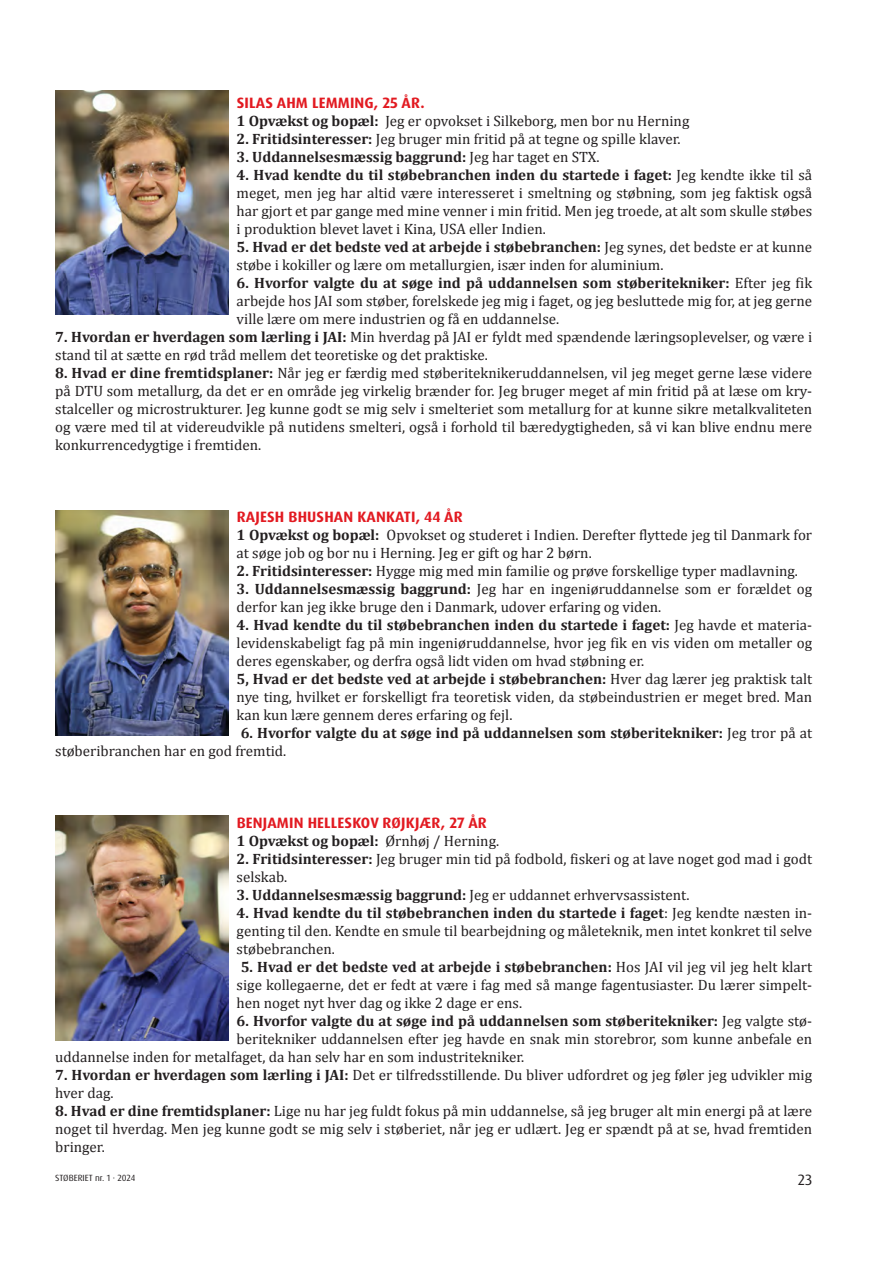
<style>
.page{position:relative;width:893px;height:1263px;background:#fff}
.page>*{position:absolute;margin:0;border:0;box-sizing:border-box;transform-origin:0 0}
._1Brødtekst_uden{font:15px/18px "Cambria Math";color:#231f20;text-align:justify}
._1Brødtekst_uden-2{font:700 15px/18px "Cambria";color:#231f20}
.Støber_mellemrubrik22{font:700 15px "Dax Pro";letter-spacing:.01em;color:#e21a21}
.t1{font:15px "Dax Pro";color:#231f20}
.t2{font:9px "Dax Pro";color:#231f20}
.s1{font-family:"Cambria";font-weight:700}
.s2{font-family:"Cambria Math";font-weight:400}
</style>
<div class="page">
<img style="left:55px;top:90px;width:173px;height:225px">
<img style="left:55px;top:510px;width:173px;height:225px">
<img style="left:55px;top:815px;width:173px;height:225px">
<p class="Støber_mellemrubrik22" style="left:237px;top:93px;width:189px">SILAS AHM LEMMING, 25 ÅR.</p>
<p class="_1Brødtekst_uden" style="left:237px;top:112px;width:454px"><span class="s1">1 Opvækst og bopæl:</span> Jeg er opvokset i Silkeborg, men bor nu Herning</p>
<p class="_1Brødtekst_uden" style="left:237px;top:130px;width:445px"><span class="s1">2. Fritidsinteresser:</span> Jeg bruger min fritid på at tegne og spille klaver.</p>
<p class="_1Brødtekst_uden-2" style="left:237px;top:148px;width:364px">3. Uddannelsesmæssig baggrund: <span class="s2">Jeg har taget en STX.</span></p>
<p class="_1Brødtekst_uden" style="left:237px;top:166px;width:577px"><span class="s1">4. Hvad kendte du til støbebranchen inden du startede i faget:</span> Jeg kendte ikke til så meget, men jeg har altid være interesseret i smeltning og støbning, som jeg faktisk også har gjort et par gange med mine venner i min fritid. Men jeg troede, at alt som skulle støbes i produktion blevet lavet i Kina, USA eller Indien.</p>
<p class="_1Brødtekst_uden" style="left:237px;top:238px;width:577px"><span class="s1">5. Hvad er det bedste ved at arbejde i støbebranchen:</span> Jeg synes, det bedste er at kunne støbe i kokiller og lære om metallurgien, især inden for aluminium.</p>
<p class="_1Brødtekst_uden" style="left:237px;top:274px;width:577px"><span class="s1">6. Hvorfor valgte du at søge ind på uddannelsen som støberitekniker:</span> Efter jeg fik arbejde hos JAI som støber, forelskede jeg mig i faget, og jeg besluttede mig for, at jeg gerne ville lære om mere industrien og få en uddannelse.</p>
<p class="_1Brødtekst_uden" style="left:55px;top:328px;width:758px"><span class="s1">7. Hvordan er hverdagen som lærling i JAI:</span> Min hverdag på JAI er fyldt med spændende læringsoplevelser, og være i stand til at sætte en rød tråd mellem det teoretiske og det praktiske.</p>
<p class="_1Brødtekst_uden" style="left:55px;top:364px;width:758px"><span class="s1">8. Hvad er dine fremtidsplaner:</span> Når jeg er færdig med støberiteknikeruddannelsen, vil jeg meget gerne læse videre på DTU som metallurg, da det er en område jeg virkelig brænder for. Jeg bruger meget af min fritid på at læse om kry&shy;stalceller og microstrukturer. Jeg kunne godt se mig selv i smelteriet som metallurg for at kunne sikre metalkvaliteten og være med til at videreudvikle på nutidens smelteri, også i forhold til bæredygtigheden, så vi kan blive endnu mere konkurrencedygtige i fremtiden.</p>
<p class="Støber_mellemrubrik22" style="left:237px;top:507px;width:227px">RAJESH BHUSHAN KANKATI, 44 ÅR</p>
<p class="_1Brødtekst_uden" style="left:237px;top:526px;width:577px"><span class="s1">1 Opvækst og bopæl:</span> Opvokset og studeret i Indien. Derefter flyttede jeg til Danmark for at søge job og bor nu i Herning. Jeg er gift og har 2 børn.</p>
<p class="_1Brødtekst_uden" style="left:237px;top:562px;width:563px"><span class="s1">2. Fritidsinteresser:</span> Hygge mig med min familie og prøve forskellige typer madlavning.</p>
<p class="_1Brødtekst_uden" style="left:237px;top:580px;width:577px"><span class="s1">3. Uddannelsesmæssig baggrund:</span> Jeg har en ingeniøruddannelse som er forældet og derfor kan jeg ikke bruge den i Danmark, udover erfaring og viden.</p>
<p class="_1Brødtekst_uden" style="left:237px;top:616px;width:577px"><span class="s1">4. Hvad kendte du til støbebranchen inden du startede i faget:</span> Jeg havde et materia&shy;levidenskabeligt fag på min ingeniøruddannelse, hvor jeg fik en vis viden om metaller og deres egenskaber, og derfra også lidt viden om hvad støbning er.</p>
<p class="_1Brødtekst_uden" style="left:237px;top:670px;width:577px"><span class="s1">5, Hvad er det bedste ved at arbejde i støbebranchen:</span> Hver dag lærer jeg praktisk talt nye ting, hvilket er forskelligt fra teoretisk viden, da støbeindustrien er meget bred. Man kan kun lære gennem deres erfaring og fejl.</p>
<p class="_1Brødtekst_uden-2" style="left:55px;top:724px;width:758px;text-indent:185px">6. Hvorfor valgte du at søge ind på uddannelsen som støberitekniker: <span class="s2">Jeg tror på at støberibranchen har en god fremtid.</span></p>
<p class="Støber_mellemrubrik22" style="left:237px;top:813px;width:252px">BENJAMIN HELLESKOV RØJKJÆR, 27 ÅR</p>
<p class="_1Brødtekst_uden-2" style="left:237px;top:832px;width:264px">1 Opvækst og bopæl: <span class="s2">Ørnhøj / Herning.</span></p>
<p class="_1Brødtekst_uden" style="left:237px;top:850px;width:577px"><span class="s1">2. Fritidsinteresser:</span> Jeg bruger min tid på fodbold, fiskeri og at lave noget god mad i godt selskab.</p>
<p class="_1Brødtekst_uden" style="left:237px;top:886px;width:454px"><span class="s1">3. Uddannelsesmæssig baggrund:</span> Jeg er uddannet erhvervsassistent.</p>
<p class="_1Brødtekst_uden" style="left:237px;top:904px;width:577px"><span class="s1">4. Hvad kendte du til støbebranchen inden du startede i faget</span>: Jeg kendte næsten in&shy;genting til den. Kendte en smule til bearbejdning og måleteknik, men intet konkret til selve støbebranchen.</p>
<p class="_1Brødtekst_uden" style="left:237px;top:958px;width:577px"><span class="s1">5. Hvad er det bedste ved at arbejde i støbebranchen:</span> Hos JAI vil jeg vil jeg helt klart sige kollegaerne, det er fedt at være i fag med så mange fagentusiaster. Du lærer simpelt&shy;hen noget nyt hver dag og ikke 2 dage er ens.</p>
<p class="_1Brødtekst_uden-2" style="left:237px;top:1012px;width:577px">6. Hvorfor valgte du at søge ind på uddannelsen som støberitekniker: <span class="s2">Jeg valgte stø-</span></p>
<p class="_1Brødtekst_uden" style="left:237px;top:1030px;width:577px">beritekniker uddannelsen efter jeg havde en snak min storebror, som kunne anbefale en</p>
<p class="_1Brødtekst_uden" style="left:55px;top:1048px;width:470px">uddannelse inden for metalfaget, da han selv har en som industritekniker.</p>
<p class="_1Brødtekst_uden" style="left:55px;top:1066px;width:758px"><span class="s1">7. Hvordan er hverdagen som lærling i JAI:</span> Det er tilfredsstillende. Du bliver udfordret og jeg føler jeg udvikler mig hver dag.</p>
<p class="_1Brødtekst_uden" style="left:55px;top:1102px;width:758px"><span class="s1">8. Hvad er dine fremtidsplaner:</span> Lige nu har jeg fuldt fokus på min uddannelse, så jeg bruger alt min energi på at lære noget til hverdag. Men jeg kunne godt se mig selv i støberiet, når jeg er udlært. Jeg er spændt på at se, hvad fremtiden bringer.</p>
<p class="t2" style="left:55px;top:1172px;width:81px">STØBERIET nr. 1 · 2024</p>
<p class="t1" style="left:798px;top:1170px;width:16px">23</p>
</div>
